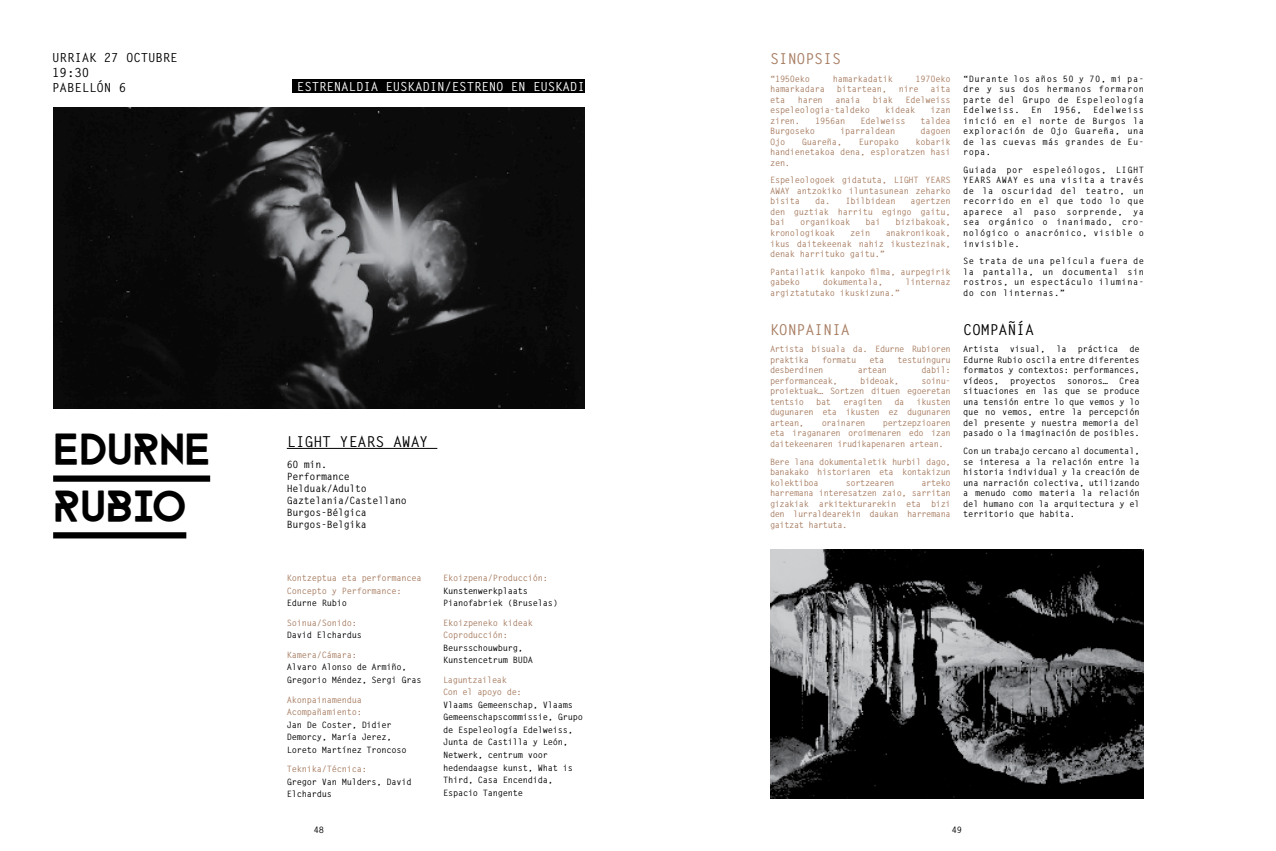
<style>
.page{position:relative;width:1276px;height:851px;background:#fff}
.page>*{position:absolute;margin:0;border:0;box-sizing:border-box;transform-origin:0 0}
.t1{font:36.25px/56.8px "FARRAY";color:#000}
.t2{font:700 15px "Letter Gothic";letter-spacing:-.01em;color:#000}
.t3{font:700 15px "Letter Gothic";letter-spacing:-.01em;color:#a87d62}
.t4{font:700 12.5px "Letter Gothic";letter-spacing:-.01em;color:#fff}
.t5{font:700 12.5px/15px "Letter Gothic";letter-spacing:-.01em;color:#000}
.t6{font:700 10px/12px "Letter Gothic";letter-spacing:-.03em;color:#000}
.t7{font:700 8.75px/10.5px "Letter Gothic";letter-spacing:-.03em;color:#000;text-align:justify}
.t8{font:700 8.75px/10.5px "Letter Gothic";letter-spacing:-.03em;color:#a87d62;text-align:justify}
.t9{font:700 8.75px/10.5px "Letter Gothic";letter-spacing:-.05em;color:#a87d62}
</style>
<div class="page">
<img style="left:53px;top:107px;width:532px;height:301px">
<img style="left:770px;top:549px;width:374px;height:249px">
<hr style="left:287px;top:448px;width:150px;height:1px;background:#000">
<div style="left:53px;top:475px;width:157px;height:6px;background:#000"></div>
<div style="left:53px;top:532px;width:133px;height:6px;background:#000"></div>
<div style="left:292px;top:79px;width:293px;height:13px;background:#000"></div>
<h3 class="t5" style="left:52px;top:50px;width:127px">URRIAK 27 OCTUBRE<br>19:30<br>PABELLÓN 6</h3>
<h1 class="t1" style="left:53px;top:421px;width:158px">EDURNE<br>RUBIO</h1>
<h3 class="t4" style="left:297px;top:79px;width:289px">ESTRENALDIA EUSKADIN/ESTRENO EN EUSKADI</h3>
<h2 class="t2" style="left:287px;top:432px;width:71px">Light Years</h2>
<h2 class="t2" style="left:393px;top:432px;width:18px">Away</h2>
<p class="t6" style="left:287px;top:458px;width:122px">60 min.<br>Performance<br>Helduak/Adulto<br>Gaztelania/Castellano<br>Burgos-Bélgica<br>Burgos-Belgika</p>
<p class="t8" style="left:287px;top:572px;width:136px;line-height:12.5px">Kontzeptua eta performancea<br>Concepto y Performance:</p>
<p class="t7" style="left:287px;top:598px;width:62px">Edurne Rubio</p>
<p class="t8" style="left:287px;top:617px;width:72px">Soinua/Sonido:</p>
<p class="t7" style="left:287px;top:630px;width:77px">David Elchardus</p>
<p class="t8" style="left:287px;top:649px;width:72px">Kamera/Cámara:</p>
<p class="t7" style="left:287px;top:661px;width:136px;line-height:12.5px">Alvaro Alonso de Armiño,<br>Gregorio Méndez, Sergi Gras</p>
<p class="t8" style="left:287px;top:693px;width:77px;line-height:12.5px">Akonpainamendua<br>Acompañamiento:</p>
<p class="t7" style="left:287px;top:718px;width:121px;line-height:12.5px;text-align:left">Jan De Coster, Didier<br>Demorcy, María Jerez,<br>Loreto Martínez Troncoso</p>
<p class="t8" style="left:287px;top:763px;width:82px">Teknika/Técnica:</p>
<p class="t7" style="left:287px;top:775px;width:126px;line-height:12.5px">Gregor Van Mulders, David<br>Elchardus</p>
<p class="t8" style="left:443px;top:573px;width:106px">Ekoizpena/Producción:</p>
<p class="t7" style="left:443px;top:584px;width:116px;line-height:12.5px">Kunstenwerkplaats<br>Pianofabriek (Bruselas)</p>
<p class="t8" style="left:443px;top:616px;width:92px;line-height:12.5px">Ekoizpeneko kideak<br>Coproducción:</p>
<p class="t7" style="left:443px;top:641px;width:92px;line-height:12.5px">Beursschouwburg,<br>Kunstencetrum BUDA</p>
<p class="t8" style="left:443px;top:673px;width:80px;line-height:12.5px">Laguntzaileak<br>Con el apoyo de:</p>
<p class="t7" style="left:443px;top:698px;width:141px;line-height:12.5px;text-align:left">Vlaams Gemeenschap, Vlaams<br>Gemeenschapscommissie, Grupo de Espeleología Edelweiss,<br>Junta de Castilla y León,<br>Netwerk, centrum voor hedendaagse kunst, What is<br>Third, Casa Encendida,<br>Espacio Tangente</p>
<h2 class="t3" style="left:770px;top:50px;width:72px">SINOPSIS</h2>
<p class="t8" style="left:770px;top:74px;width:42px">“1950eko</p>
<p class="t8" style="left:833px;top:74px;width:62px">hamarkadatik</p>
<p class="t8" style="left:915px;top:74px;width:37px">1970eko</p>
<p class="t8" style="left:770px;top:84px;width:57px">hamarkadara</p>
<p class="t8" style="left:837px;top:84px;width:52px">bitartean,</p>
<p class="t8" style="left:898px;top:84px;width:22px">nire</p>
<p class="t8" style="left:930px;top:84px;width:22px">aita</p>
<p class="t8" style="left:770px;top:95px;width:17px">eta</p>
<p class="t8" style="left:797px;top:95px;width:27px">haren</p>
<p class="t8" style="left:835px;top:95px;width:27px">anaia</p>
<p class="t8" style="left:873px;top:95px;width:22px">biak</p>
<p class="t8" style="left:905px;top:95px;width:47px">Edelweiss</p>
<p class="t8" style="left:770px;top:105px;width:102px">espeleologia-taldeko</p>
<p class="t8" style="left:885px;top:105px;width:32px">kideak</p>
<p class="t8" style="left:930px;top:105px;width:22px">izan</p>
<p class="t8" style="left:770px;top:116px;width:32px">ziren.</p>
<p class="t8" style="left:815px;top:116px;width:32px">1956an</p>
<p class="t8" style="left:860px;top:116px;width:47px">Edelweiss</p>
<p class="t8" style="left:920px;top:116px;width:32px">taldea</p>
<p class="t8" style="left:770px;top:126px;width:47px">Burgoseko</p>
<p class="t8" style="left:840px;top:126px;width:57px">iparraldean</p>
<p class="t8" style="left:920px;top:126px;width:32px">dagoen</p>
<p class="t8" style="left:770px;top:137px;width:17px">Ojo</p>
<p class="t8" style="left:802px;top:137px;width:42px">Guareña,</p>
<p class="t8" style="left:858px;top:137px;width:42px">Europako</p>
<p class="t8" style="left:770px;top:137px;width:182px;text-indent:146px">kobarik handienetakoa dena, esploratzen hasi zen.</p>
<p class="t8" style="left:770px;top:175px;width:182px">Espeleologoek gidatuta, LIGHT YEARS AWAY antzokiko iluntasunean zeharko bisita</p>
<p class="t8" style="left:815px;top:196px;width:82px">da. Ibilbidean</p>
<p class="t8" style="left:770px;top:196px;width:182px;text-indent:141px">agertzen den guztiak harritu egingo gaitu, bai</p>
<p class="t8" style="left:800px;top:217px;width:52px">organikoak</p>
<p class="t8" style="left:865px;top:217px;width:17px">bai</p>
<p class="t8" style="left:895px;top:217px;width:57px">bizibakoak,</p>
<p class="t8" style="left:770px;top:228px;width:67px">kronologikoak</p>
<p class="t8" style="left:850px;top:228px;width:22px">zein</p>
<p class="t8" style="left:770px;top:228px;width:182px;text-indent:116px">anakronikoak, ikus daitekeenak nahiz ikustezinak, denak harrituko gaitu.”</p>
<p class="t8" style="left:770px;top:266px;width:182px">Pantailatik kanpoko filma, aurpegirik gabeko</p>
<p class="t8" style="left:823px;top:277px;width:62px">dokumentala,</p>
<p class="t8" style="left:905px;top:277px;width:47px">linternaz</p>
<p class="t8" style="left:770px;top:287px;width:131px">argiztatutako ikuskizuna.”</p>
<p class="t7" style="left:963px;top:74px;width:182px">“Durante los años 50 y 70, mi pa&shy;dre y sus dos hermanos formaron parte del Grupo de Espeleología Edelweiss.</p>
<p class="t7" style="left:963px;top:105px;width:182px;text-indent:130px">Edelweiss inició en el norte de Burgos la exploración de Ojo Guareña, una de las cuevas más grandes de Eu&shy;ropa.</p>
<p class="t7" style="left:963px;top:165px;width:182px">Guiada por espeleólogos, LIGHT YEARS AWAY es una visita a través de la oscuridad del teatro, un recorrido en el que todo lo que aparece al paso sorprende, ya sea orgánico o inanimado, cro&shy;nológico o anacrónico, visible o invisible.</p>
<p class="t7" style="left:963px;top:256px;width:182px">Se trata de una película fuera de la pantalla, un documental sin rostros, un espectáculo ilumina&shy;do con linternas.”</p>
<p class="t7" style="left:1031px;top:105px;width:12px">En</p>
<p class="t7" style="left:1053px;top:105px;width:30px">1956,</p>
<h2 class="t3" style="left:770px;top:320px;width:81px">KONPAINIA</h2>
<h2 class="t2" style="left:963px;top:320px;width:72px">COMPAÑÍA</h2>
<p class="t9" style="left:770px;top:344px;width:182px">Artista bisuala da. Edurne Rubioren praktika</p>
<p class="t7" style="left:963px;top:344px;width:178px">Artista visual, la práctica de Edurne Rubio oscila entre diferentes formatos y contextos: performances, vídeos,</p>
<p class="t9" style="left:822px;top:354px;width:36px">formatu</p>
<p class="t8" style="left:869px;top:354px;width:16px">eta</p>
<p class="t9" style="left:897px;top:354px;width:55px">testuinguru</p>
<p class="t9" style="left:770px;top:365px;width:55px">desberdinen</p>
<p class="t8" style="left:858px;top:365px;width:31px">artean</p>
<p class="t8" style="left:921px;top:365px;width:31px">dabil:</p>
<p class="t9" style="left:770px;top:375px;width:69px">performanceak,</p>
<p class="t9" style="left:860px;top:375px;width:40px">bideoak,</p>
<p class="t8" style="left:770px;top:375px;width:182px;text-indent:151px">soinu&shy;proiektuak… Sortzen dituen egoeretan tentsio</p>
<p class="t7" style="left:963px;top:375px;width:178px;text-indent:156px">Crea situaciones en las que se produce una tensión entre lo que vemos y lo que no vemos, entre la percepción del presente y nuestra memoria del pasado o la imaginación de posibles.</p>
<p class="t7" style="left:963px;top:446px;width:178px">Con un trabajo cercano al documental, se interesa a la relación entre la historia individual y la creación de una narración colectiva, utilizando a menudo como materia la relación del humano con la arquitectura y el territorio que habita.</p>
<p class="t7" style="left:1010px;top:375px;width:47px">proyectos</p>
<p class="t7" style="left:1067px;top:375px;width:42px">sonoros…</p>
<p class="t8" style="left:770px;top:396px;width:182px;text-indent:147px">ikusten dugunaren eta ikusten ez dugunaren artean,</p>
<p class="t8" style="left:816px;top:396px;width:16px">bat</p>
<p class="t9" style="left:843px;top:396px;width:40px">eragiten</p>
<p class="t8" style="left:894px;top:396px;width:12px">da</p>
<p class="t8" style="left:770px;top:417px;width:182px;text-indent:113px">pertzepzioaren eta iraganaren oroimenaren edo izan daitekeenaren irudikapenaren artean.</p>
<p class="t8" style="left:770px;top:456px;width:182px">Bere lana dokumentaletik hurbil dago, banakako historiaren eta kontakizun kolektiboa</p>
<p class="t9" style="left:821px;top:417px;width:45px">orainaren</p>
<p class="t8" style="left:770px;top:477px;width:182px;text-indent:151px">arteko harremana interesatzen zaio, sarritan gizakiak arkitekturarekin eta bizi den lurraldearekin daukan harremana gaitzat hartuta.</p>
<p class="t9" style="left:845px;top:477px;width:50px">sortzearen</p>
<p class="t7" style="left:314px;top:824px;width:12px">48</p>
<p class="t7" style="left:951px;top:824px;width:12px">49</p>
</div>
